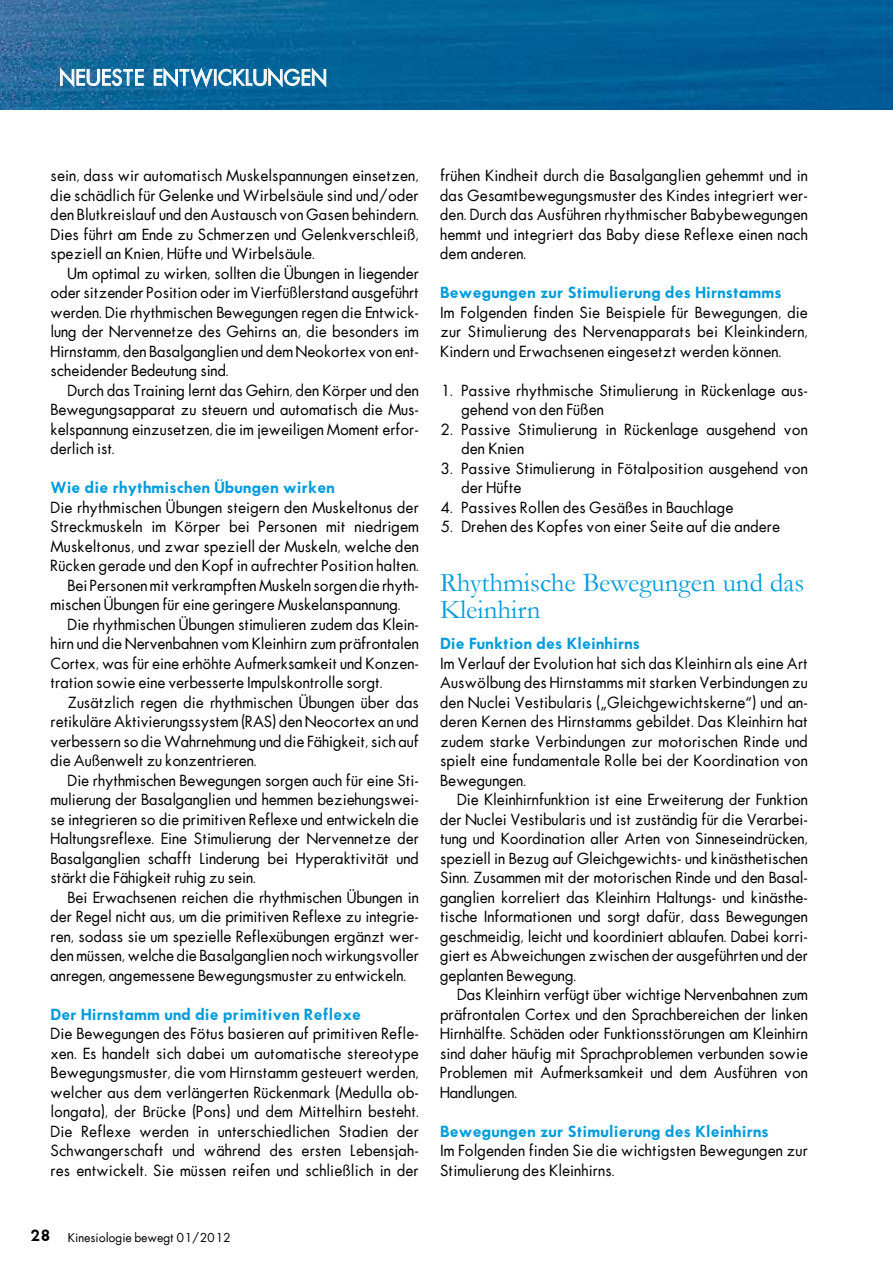
<style>
.page{position:relative;width:893px;height:1263px;background:#fff}
.page>*{position:absolute;margin:0;border:0;box-sizing:border-box;transform-origin:0 0}
.t1{font:27px/27px "Garamond";color:#009cdc}
.t2{font:21px "Futura ICG Book";letter-spacing:.035em;color:#fff;scale:.95 1}
.t3{font:15px/19.5px "Futura ICG Book";color:#000;text-align:justify}
.t4{font:15px "Futura ICG Demi";letter-spacing:.01em;color:#009cdc}
.t5{font:15px "Futura ICG Demi";color:#000}
.t6{font:12px "Futura ICG Book";color:#000}
</style>
<div class="page">
<img style="left:0;top:0;width:893px;height:110px">
<svg style="left:60px;top:68px;width:83px;height:19px;background:#6099bb"></svg>
<svg style="left:154px;top:68px;width:172px;height:19px;background:#5194b9"></svg>
<h2 class="t2" style="left:60px;top:64px;width:283px">Neueste EntwicklungEN</h2>
<p class="t3" style="left:51px;top:166px;width:370px">sein, dass wir automatisch Muskelspannungen einsetzen, die schädlich für Gelenke und Wirbelsäule sind und/oder den Blutkreislauf und den Austausch von Gasen behindern.<br>Dies führt am Ende zu Schmerzen und Gelenkverschleiß, speziell an Knien, Hüfte und Wirbelsäule.</p>
<p class="t3" style="left:51px;top:263px;width:370px;text-indent:17px">Um optimal zu wirken, sollten die Übungen in liegender oder sitzender Position oder im Vierfüßlerstand ausgeführt werden. Die rhythmischen Bewegungen regen die Entwick&shy;lung der Nervennetze des Gehirns an, die besonders im Hirnstamm, den Basalganglien und dem Neokortex von ent&shy;scheidender Bedeutung sind.</p>
<p class="t3" style="left:51px;top:380px;width:370px;text-indent:17px">Durch das Training lernt das Gehirn, den Körper und den Bewegungsapparat zu steuern und automatisch die Mus&shy;kelspannung einzusetzen, die im jeweiligen Moment erfor&shy;derlich ist.</p>
<p class="t4" style="left:51px;top:477px;width:286px">Wie die rhythmischen Übungen wirken</p>
<p class="t3" style="left:51px;top:497px;width:370px">Die rhythmischen Übungen steigern den Muskeltonus der</p>
<p class="t3" style="left:51px;top:517px;width:370px">Streckmuskeln im Körper bei Personen mit niedrigem</p>
<p class="t3" style="left:51px;top:536px;width:370px">Muskeltonus, und zwar speziell der Muskeln, welche den</p>
<p class="t3" style="left:51px;top:556px;width:370px">Rücken gerade und den Kopf in aufrechter Position halten.</p>
<p class="t3" style="left:68px;top:575px;width:353px">Bei Personen mit verkrampften Muskeln sorgen die rhyth-</p>
<p class="t3" style="left:51px;top:595px;width:351px">mischen Übungen für eine geringere Muskelanspannung.</p>
<p class="t3" style="left:68px;top:614px;width:353px">Die rhythmischen Übungen stimulieren zudem das Klein-</p>
<p class="t3" style="left:51px;top:634px;width:370px">hirn und die Nervenbahnen vom Kleinhirn zum präfrontalen</p>
<p class="t3" style="left:51px;top:653px;width:370px">Cortex, was für eine erhöhte Aufmerksamkeit und Konzen-</p>
<p class="t3" style="left:51px;top:673px;width:333px">tration sowie eine verbesserte Impulskontrolle sorgt.</p>
<p class="t3" style="left:68px;top:692px;width:353px">Zusätzlich regen die rhythmischen Übungen über das</p>
<p class="t3" style="left:51px;top:712px;width:370px">retikuläre Aktivierungssystem (RAS) den Neocortex an und</p>
<p class="t3" style="left:51px;top:731px;width:370px">verbessern so die Wahrnehmung und die Fähigkeit, sich auf</p>
<p class="t3" style="left:51px;top:751px;width:207px">die Außenwelt zu konzentrieren.</p>
<p class="t3" style="left:68px;top:770px;width:353px">Die rhythmischen Bewegungen sorgen auch für eine Sti-</p>
<p class="t3" style="left:51px;top:790px;width:370px">mulierung der Basalganglien und hemmen beziehungswei-</p>
<p class="t3" style="left:51px;top:809px;width:370px">se integrieren so die primitiven Reflexe und entwickeln die</p>
<p class="t3" style="left:51px;top:829px;width:370px">Haltungsreflexe. Eine Stimulierung der Nervennetze der</p>
<p class="t3" style="left:51px;top:848px;width:370px">Basalganglien schafft Linderung bei Hyperaktivität und</p>
<p class="t3" style="left:51px;top:868px;width:207px">stärkt die Fähigkeit ruhig zu sein.</p>
<p class="t3" style="left:68px;top:887px;width:353px">Bei Erwachsenen reichen die rhythmischen Übungen in</p>
<p class="t3" style="left:51px;top:907px;width:370px">der Regel nicht aus, um die primitiven Reflexe zu integrie-</p>
<p class="t3" style="left:51px;top:926px;width:370px">ren, sodass sie um spezielle Reflexübungen ergänzt wer-</p>
<p class="t3" style="left:51px;top:946px;width:370px">den müssen, welche die Basalganglien noch wirkungsvoller</p>
<p class="t3" style="left:51px;top:965px;width:357px">anregen, angemessene Bewegungsmuster zu entwickeln.</p>
<p class="t4" style="left:51px;top:1004px;width:312px">Der Hirnstamm und die primitiven Reflexe</p>
<p class="t3" style="left:51px;top:1024px;width:370px">Die Bewegungen des Fötus basieren auf primitiven Refle&shy;xen. Es handelt sich dabei um automatische stereotype Bewegungsmuster, die vom Hirnstamm gesteuert werden, welcher aus dem verlängerten Rückenmark (Medulla ob&shy;longata), der Brücke (Pons) und dem Mittelhirn besteht.<br>Die Reflexe werden in unterschiedlichen Stadien der Schwangerschaft und während des ersten Lebensjah&shy;res entwickelt. Sie müssen reifen und schließlich in der</p>
<p class="t5" style="left:30px;top:1226px;width:22px">28</p>
<p class="t6" style="left:68px;top:1230px;width:164px">Kinesiologie bewegt 01/2012</p>
<p class="t3" style="left:440px;top:166px;width:369px">frühen Kindheit durch die Basalganglien gehemmt und in das Gesamtbewegungsmuster des Kindes integriert wer&shy;den. Durch das Ausführen rhythmischer Babybewegungen hemmt und integriert das Baby diese Reflexe einen nach dem anderen.</p>
<p class="t4" style="left:440px;top:282px;width:343px">Bewegungen zur Stimulierung des Hirnstamms</p>
<p class="t3" style="left:440px;top:302px;width:369px">Im Folgenden finden Sie Beispiele für Bewegungen, die zur Stimulierung des Nervenapparats bei Kleinkindern, Kindern und Erwachsenen eingesetzt werden können.</p>
<p class="t3" style="left:461px;top:380px;width:348px;text-indent:-21px">1. Passive rhythmische Stimulierung in Rückenlage aus&shy;gehend von den Füßen</p>
<p class="t3" style="left:461px;top:419px;width:348px;text-indent:-21px">2. Passive Stimulierung in Rückenlage ausgehend von den Knien</p>
<p class="t3" style="left:461px;top:458px;width:348px;text-indent:-21px">3. Passive Stimulierung in Fötalposition ausgehend von der Hüfte</p>
<p class="t3" style="left:440px;top:497px;width:295px">4. Passives Rollen des Gesäßes in Bauchlage</p>
<p class="t3" style="left:440px;top:517px;width:341px">5. Drehen des Kopfes von einer Seite auf die andere</p>
<h1 class="t1" style="left:440px;top:568px;width:366px">Rhythmische Bewegungen und das<br>Kleinhirn</h1>
<p class="t4" style="left:440px;top:633px;width:201px">Die Funktion des Kleinhirns</p>
<p class="t3" style="left:440px;top:653px;width:369px">Im Verlauf der Evolution hat sich das Kleinhirn als eine Art Auswölbung des Hirnstamms mit starken Verbindungen zu den Nuclei Vestibularis („Gleichgewichtskerne“) und an&shy;deren Kernen des Hirnstamms gebildet. Das Kleinhirn hat zudem starke Verbindungen zur motorischen Rinde und spielt eine fundamentale Rolle bei der Koordination von Bewegungen.</p>
<p class="t3" style="left:440px;top:790px;width:369px;text-indent:17px">Die Kleinhirnfunktion ist eine Erweiterung der Funktion der Nuclei Vestibularis und ist zuständig für die Verarbei&shy;tung und Koordination aller Arten von Sinneseindrücken, speziell in Bezug auf Gleichgewichts- und kinästhetischen Sinn. Zusammen mit der motorischen Rinde und den Basal&shy;ganglien korreliert das Kleinhirn Haltungs- und kinästhe&shy;tische Informationen und sorgt dafür, dass Bewegungen geschmeidig, leicht und koordiniert ablaufen. Dabei korri&shy;giert es Abweichungen zwischen der ausgeführten und der geplanten Bewegung.</p>
<p class="t3" style="left:440px;top:985px;width:369px;text-indent:17px">Das Kleinhirn verfügt über wichtige Nervenbahnen zum präfrontalen Cortex und den Sprachbereichen der linken Hirnhälfte. Schäden oder Funktionsstörungen am Kleinhirn sind daher häufig mit Sprachproblemen verbunden sowie Problemen mit Aufmerksamkeit und dem Ausführen von Handlungen.</p>
<p class="t4" style="left:440px;top:1121px;width:330px">Bewegungen zur Stimulierung des Kleinhirns</p>
<p class="t3" style="left:440px;top:1141px;width:369px">Im Folgenden finden Sie die wichtigsten Bewegungen zur<br>Stimulierung des Kleinhirns.</p>
</div>
